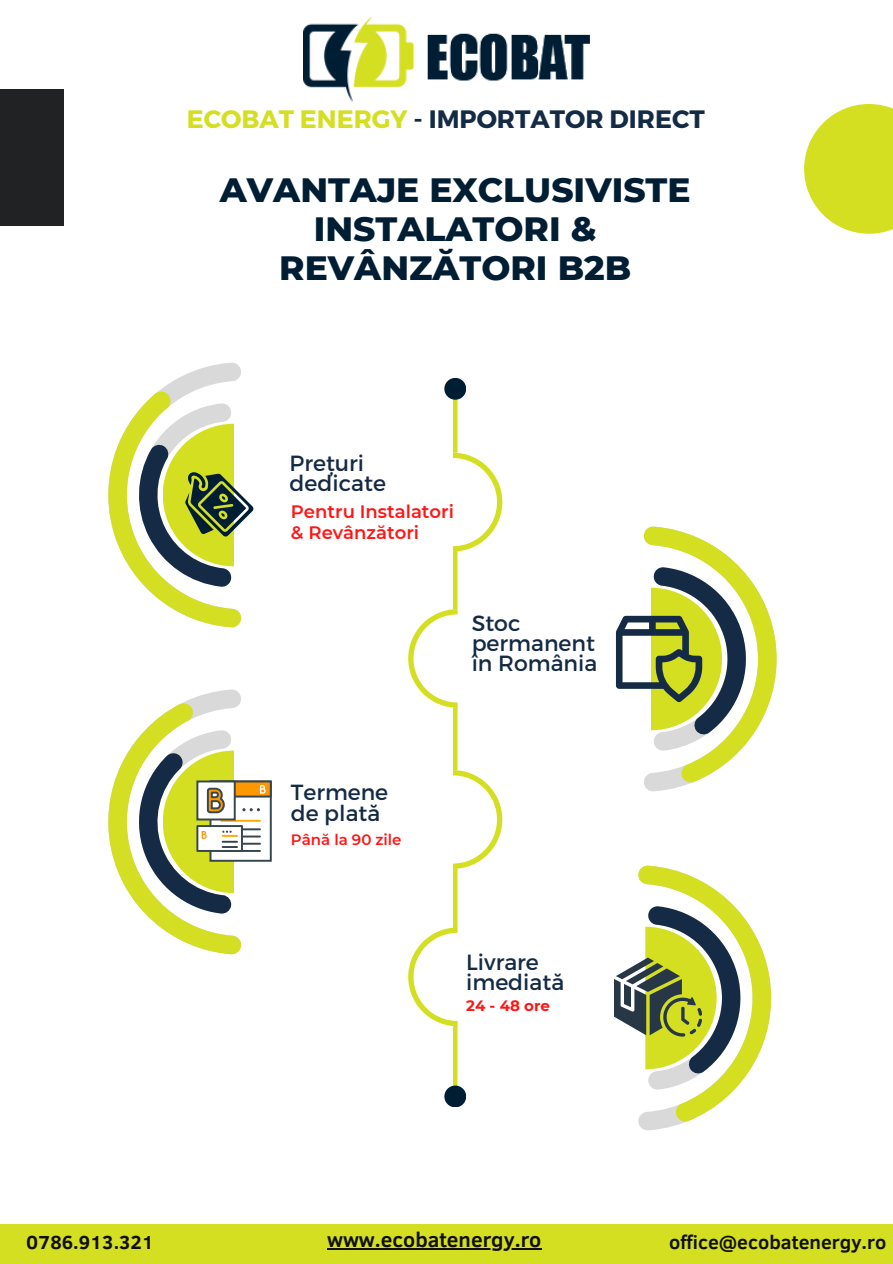
<style>
.page{position:relative;width:893px;height:1264px;background:#fff}
.page>*{position:absolute;margin:0;border:0;box-sizing:border-box;transform-origin:0 0}
.t1{font:800 34.35px/39.2px "Montserrat";color:#001e33;text-align:center}
.t2{font:700 25.2px "Montserrat";color:#152b45}
.t3{font:21.9px/20.2px "Montserrat";color:#152b45}
.t4{font:700 20.85px "Clear Sans";color:#100f0d}
.t5{font:700 19.35px "Clear Sans";color:#100f0d}
.t6{font:600 18px "Montserrat";color:#ff1616}
.t7{font:600 15px "Montserrat";color:#ff1616}
.t8{font:700 15px "Montserrat";color:#ff1616}
.s1{color:#d5df21}
</style>
<div class="page">
<hr style="left:453px;top:390px;width:4px;height:62px;background:#d5df21">
<hr style="left:453px;top:546px;width:4px;height:63px;background:#d5df21">
<hr style="left:453px;top:707px;width:4px;height:63px;background:#d5df21">
<svg style="left:453px;top:452px;width:49px;height:99px"></svg>
<svg style="left:408px;top:609px;width:49px;height:98px"></svg>
<svg style="left:453px;top:770px;width:49px;height:98px"></svg>
<hr style="left:453px;top:865px;width:4px;height:62px;background:#d5df21">
<div style="left:444px;top:378px;width:22px;height:22px;background:#001e33;border-radius:50%"></div>
<svg style="left:804px;top:104px;width:88px;height:130px"></svg>
<div style="left:0;top:89px;width:64px;height:136px;background:#212223"></div>
<div style="left:0;top:1224px;width:892px;height:39px;background:#d5df21"></div>
<img style="left:303px;top:17px;width:286px;height:85px">
<hr style="left:453px;top:1025px;width:4px;height:63px;background:#d5df21">
<div style="left:444px;top:1085px;width:22px;height:22px;background:#001e33;border-radius:50%"></div>
<svg style="left:408px;top:927px;width:49px;height:99px"></svg>
<div style="left:209px;top:780px;width:63px;height:81px;border:2px solid #37474f"></div>
<div style="left:210px;top:781px;width:61px;height:15px;background:#ff9800"></div>
<div style="left:209px;top:780px;width:63px;height:17px;border:2px solid #37474f"></div>
<svg style="left:108px;top:689px;width:157px;height:265px"></svg>
<svg style="left:616px;top:526px;width:160px;height:265px"></svg>
<svg style="left:614px;top:865px;width:157px;height:265px"></svg>
<svg style="left:108px;top:362px;width:145px;height:265px"></svg>
<hr style="left:327px;top:1248px;width:214px;height:1px;background:#100f0d">
<p class="t2" style="left:187px;top:102px;width:519px"><span class="s1">ECOBAT ENERGY</span> - IMPORTATOR DIRECT</p>
<p class="t1" style="left:220px;top:170px;width:472px">AVANTAJE EXCLUSIVISTE<br>INSTALATORI &amp;<br>REVÂNZĂTORI B2B</p>
<p class="t3" style="left:289px;top:451px;width:98px">Prețuri dedicate</p>
<p class="t6" style="left:291px;top:500px;width:165px">Pentru Instalatori</p>
<p class="t6" style="left:291px;top:521px;width:130px">&amp; Revânzători</p>
<p class="t3" style="left:471px;top:611px;width:127px">Stoc permanent în România</p>
<p class="t3" style="left:291px;top:781px;width:99px">Termene</p>
<p class="t3" style="left:291px;top:801px;width:91px">de plată</p>
<p class="t7" style="left:291px;top:830px;width:112px">Până la 90 zile</p>
<p class="t3" style="left:466px;top:950px;width:99px">Livrare imediată</p>
<p class="t8" style="left:466px;top:996px;width:85px">24 - 48 ore</p>
<p class="t5" style="left:26px;top:1227px;width:129px">0786.913.321</p>
<p class="t4" style="left:327px;top:1224px;width:216px">www.ecobatenergy.ro</p>
<p class="t5" style="left:669px;top:1227px;width:219px">office@ecobatenergy.ro</p>
</div>
